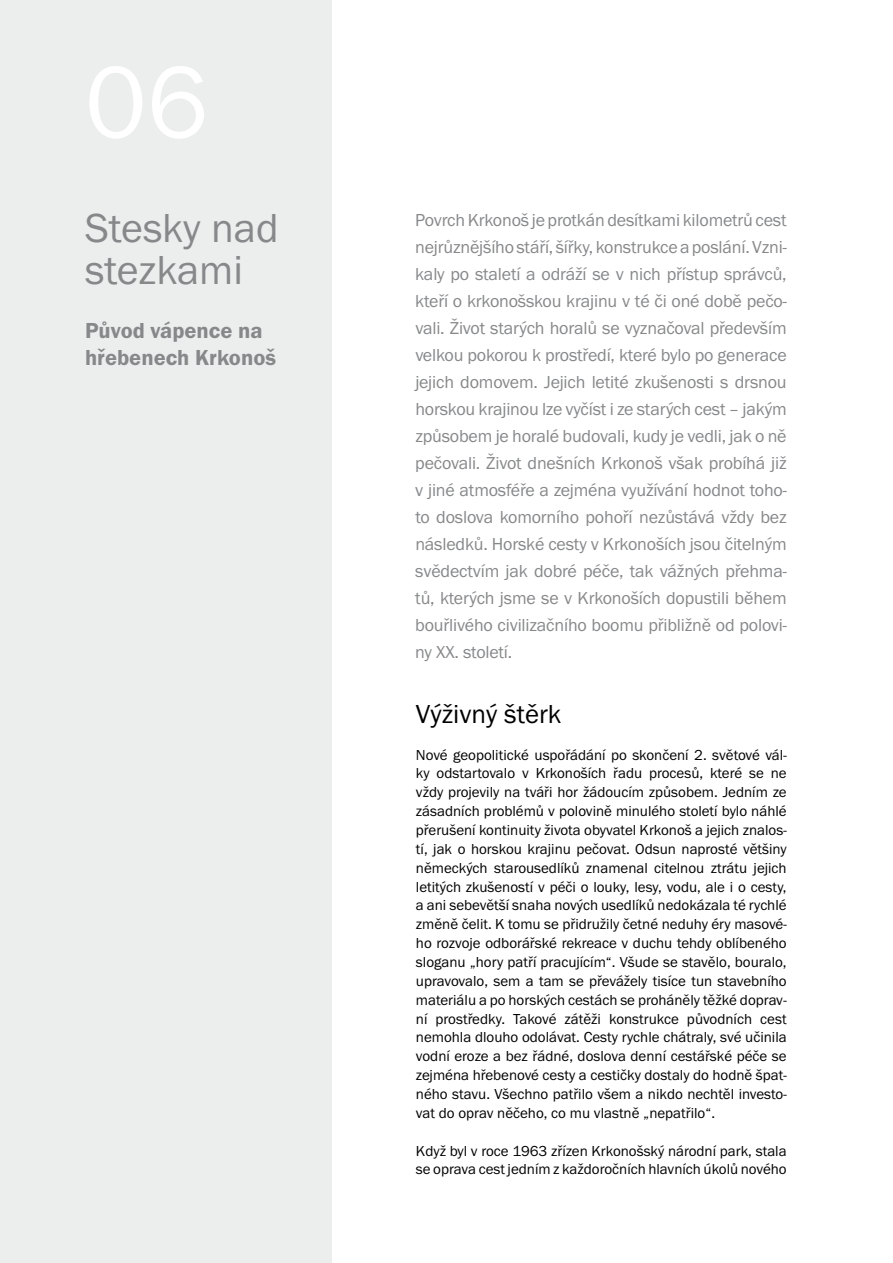
<style>
.page{position:relative;width:893px;height:1263px;background:#fff}
.page>*{position:absolute;margin:0;border:0;box-sizing:border-box;transform-origin:0 0}
.t1{font:42px/42px "Franklin Got Itc TEE";color:#87888a}
.t2{font:27px "Franklin Got Itc TEE";color:#000}
.t3{font:600 22.5px/27px "Franklin Got Itc TEE";color:#87888a}
.t4{font:18px/27px "Franklin Got Itc TEE";letter-spacing:-.01em;color:#87888a;text-align:justify}
.t5{font:15px/18.9px "Franklin Got Itc TEE";color:#000;text-align:justify}
</style>
<div class="page">
<div style="left:0;top:0;width:332px;height:1263px;background:#eceded"></div>
<h1 class="t1" style="left:85px;top:207px;width:195px">Stesky nad stezkami</h1>
<h3 class="t3" style="left:85px;top:317px;width:192px">Původ vápence na hřebenech Krkonoš</h3>
<p class="t4" style="left:415px;top:207px;width:373px">Povrch Krkonoš je protkán desítkami kilometrů cest nejrůznějšího stáří, šířky, konstrukce aposlání. Vzni&shy;kaly po staletí a odráží se v nich přístup správců, kteří o krkonošskou krajinu v té či oné době pečo&shy;vali. Život starých horalů se vyznačoval především velkou pokorou k prostředí, které bylo po generace jejich domovem. Jejich letité zkušenosti s drsnou horskou krajinou lze vyčíst i ze starých cest – jakým způsobem je horalé budovali, kudy je vedli, jak o ně pečovali. Život dnešních Krkonoš však probíhá již v jiné atmosféře a zejména využívání hodnot toho&shy;to doslova komorního pohoří nezůstává vždy bez následků. Horské cesty v Krkonoších jsou čitelným svědectvím jak dobré péče, tak vážných přehma&shy;tů, kterých jsme se v Krkonoších dopustili během bouřlivého civilizačního boomu přibližně od polovi&shy;ny XX. století.</p>
<h2 class="t2" style="left:416px;top:699px;width:147px">Výživný štěrk</h2>
<p class="t5" style="left:416px;top:745px;width:372px">Nové geopolitické uspořádání po skončení 2. světové vál&shy;ky odstartovalo v Krkonoších řadu procesů, které se ne vždy projevily na tváři hor žádoucím způsobem. Jedním ze zásadních problémů v polovině minulého století bylo náhlé přerušení kontinuity života obyvatel Krkonoš a jejich znalos&shy;tí, jak o horskou krajinu pečovat. Odsun naprosté většiny německých starousedlíků znamenal citelnou ztrátu jejich letitých zkušeností v péči o louky, lesy, vodu, ale i o cesty, a ani sebevětší snaha nových usedlíků nedokázala té rychlé změně čelit. K tomu se přidružily četné neduhy éry masové&shy;ho rozvoje odborářské rekreace v duchu tehdy oblíbeného sloganu „hory patří pracujícím“. Všude se stavělo, bouralo, upravovalo, sem a tam se převážely tisíce tun stavebního materiálu a po horských cestách se proháněly těžké doprav&shy;ní prostředky. Takové zátěži konstrukce původních cest nemohla dlouho odolávat. Cesty rychle chátraly, své učinila vodní eroze a bez řádné, doslova denní cestářské péče se zejména hřebenové cesty a cestičky dostaly do hodně špat&shy;ného stavu. Všechno patřilo všem a nikdo nechtěl investo&shy;vat do oprav něčeho, co mu vlastně „nepatřilo“.</p>
<p class="t5" style="left:416px;top:1141px;width:372px">Když byl v roce 1963 zřízen Krkonošský národní park, stala se oprava cest jedním z každoročních hlavních úkolů nového</p>
</div>
